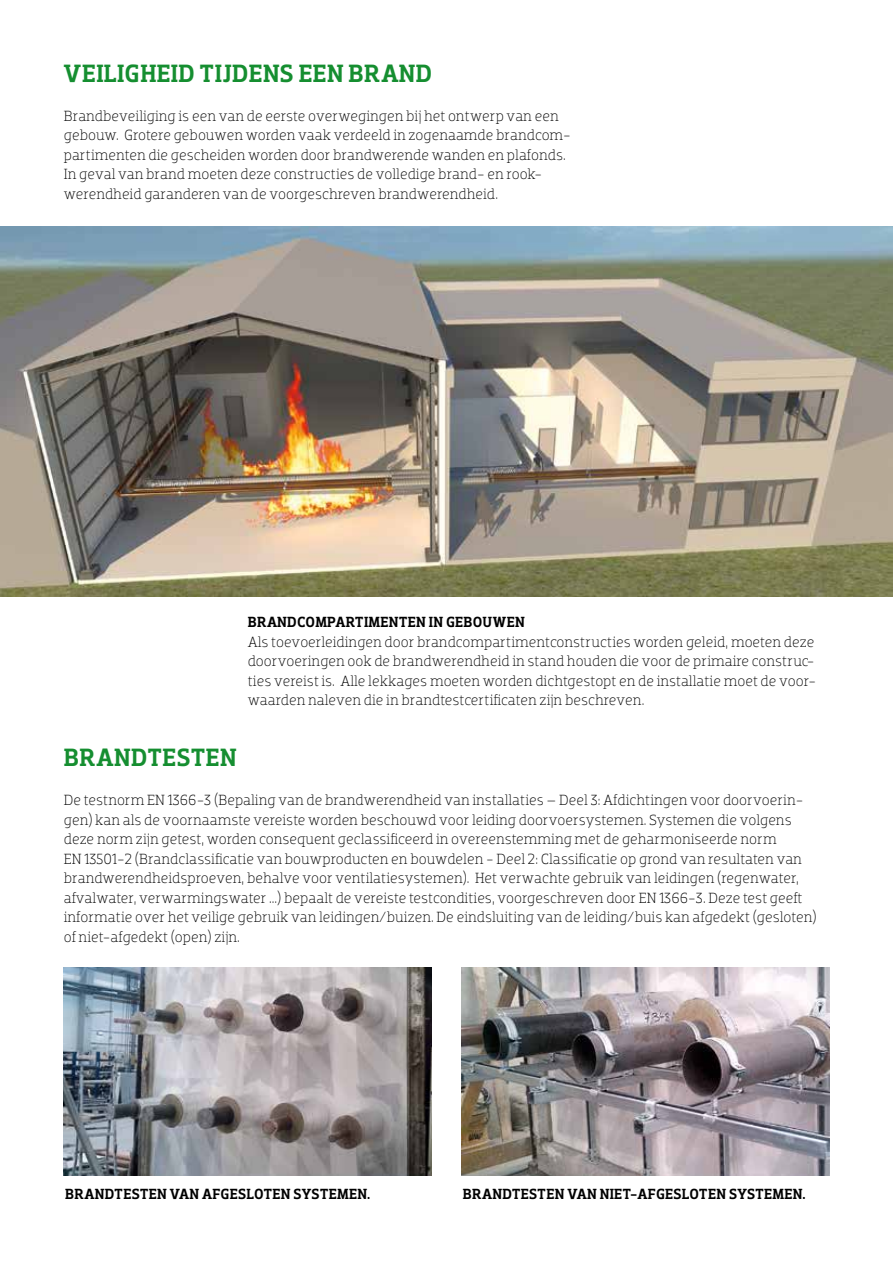
<style>
.page{position:relative;width:893px;height:1263px;background:#fff}
.page>*{position:absolute;margin:0;border:0;box-sizing:border-box;transform-origin:0 0}
.t1{font:500 25.5px "Dobra Slab";letter-spacing:.01em;color:#158e30}
.t2{font:300 15px/19.5px "Dobra Slab";color:#000}
.t3{font:500 15px "Dobra Slab";letter-spacing:.01em;color:#000}
</style>
<div class="page">
<img style="left:0;top:227px;width:893px;height:369px">
<img style="left:461px;top:967px;width:368px;height:209px">
<img style="left:64px;top:967px;width:368px;height:209px">
<h1 class="t1" style="left:64px;top:58px;width:370px">VEILIGHEID TIJDENS EEN BRAND</h1>
<p class="t2" style="left:64px;top:106px;width:509px">Brandbeveiliging is een van de eerste overwegingen bij het ontwerp van een gebouw. Grotere gebouwen worden vaak verdeeld in zogenaamde brandcom&shy;partimenten die gescheiden worden door brandwerende wanden en plafonds.<br>In geval van brand moeten deze constructies de volledige brand- en rook&shy;werendheid garanderen van de voorgeschreven brandwerendheid.</p>
<p class="t3" style="left:248px;top:613px;width:279px">BRANDCOMPARTIMENTEN IN GEBOUWEN</p>
<p class="t2" style="left:248px;top:632px;width:570px;text-align:justify">Als toevoerleidingen door brandcompartimentconstructies worden geleid, moeten deze doorvoeringen ook de brandwerendheid in stand houden die voor de primaire construc&shy;ties vereist is. Alle lekkages moeten worden dichtgestopt en de installatie moet de voor&shy;waarden naleven die in brandtestcertificaten zijn beschreven.</p>
<h1 class="t1" style="left:64px;top:743px;width:174px">BRANDTESTEN</h1>
<p class="t2" style="left:64px;top:790px;width:754px">De testnorm EN 1366-3 (Bepaling van de brandwerendheid van installaties – Deel 3: Afdichtingen voor doorvoerin&shy;gen) kan als de voornaamste vereiste worden beschouwd voor leiding doorvoersystemen. Systemen die volgens deze norm zijn getest, worden consequent geclassificeerd in overeenstemming met de geharmoniseerde norm<br>EN 13501-2 (Brandclassificatie van bouwproducten en bouwdelen - Deel 2: Classificatie op grond van resultaten van brandwerendheidsproeven, behalve voor ventilatiesystemen). Het verwachte gebruik van leidingen (regenwater, afvalwater, verwarmingswater ...) bepaalt de vereiste testcondities, voorgeschreven door EN 1366-3. Deze test geeft informatie over het veilige gebruik van leidingen/buizen. De eindsluiting van de leiding/buis kan afgedekt (gesloten) of niet-afgedekt (open) zijn.</p>
<p class="t3" style="left:65px;top:1185px;width:307px">BRANDTESTEN VAN AFGESLOTEN SYSTEMEN.</p>
<p class="t3" style="left:463px;top:1185px;width:344px">BRANDTESTEN VAN NIET-AFGESLOTEN SYSTEMEN.</p>
</div>
